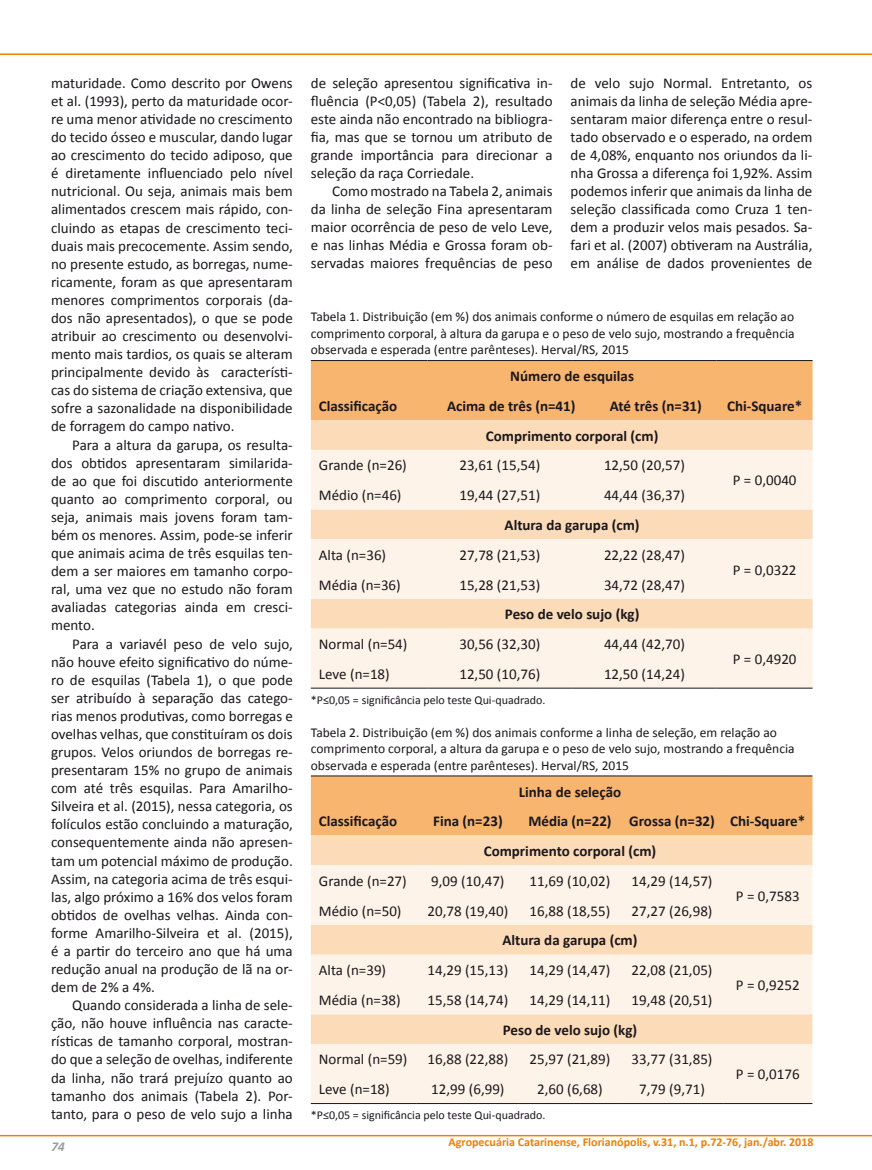
<style>
.page{position:relative;width:872px;height:1170px;background:#fff}
.page>*{position:absolute;margin:0;border:0;box-sizing:border-box;transform-origin:0 0}
.t1{font:15px/18.1px "Calibri";color:#1a171c;text-align:justify}
.t2{font:700 15px/29.7px "Calibri";color:#1a171c}
.t3{font:13.5px/16.5px "Calibri";color:#1a171c;text-align:justify}
.t4{font:italic 700 13.5px "Calibri";color:#9c9e9f}
.t5{font:12px "Calibri";color:#1a171c}
.t6{font:700 12px "Calibri";color:#ee7f00}
</style>
<div class="page">
<hr style="left:0;top:53px;width:872px;height:2px;background:#ee7f00">
<hr style="left:0;top:1134px;width:872px;height:2px;background:#ee7f00">
<div style="left:311px;top:420px;width:501px;height:30px;background:#fcdbb9"></div>
<svg style="left:311px;top:450px;width:501px;height:237px;background:#fdeddc"></svg>
<div style="left:311px;top:360px;width:501px;height:60px;background:#f7b570"></div>
<hr style="left:595px;top:360px;width:121px;height:1px;background:#1a171c">
<hr style="left:716px;top:360px;width:96px;height:1px;background:#1a171c">
<hr style="left:311px;top:687px;width:116px;height:1px;background:#1a171c">
<hr style="left:427px;top:687px;width:145px;height:1px;background:#1a171c">
<svg style="left:572px;top:687px;width:23px;height:1px"></svg>
<hr style="left:595px;top:687px;width:121px;height:1px;background:#1a171c">
<hr style="left:716px;top:687px;width:96px;height:1px;background:#1a171c">
<div style="left:311px;top:776px;width:501px;height:59px;background:#f7b570"></div>
<div style="left:311px;top:835px;width:501px;height:30px;background:#fcdbb9"></div>
<svg style="left:311px;top:865px;width:501px;height:238px;background:#fdeddc"></svg>
<hr style="left:311px;top:775px;width:106px;height:1px;background:#1a171c">
<hr style="left:417px;top:775px;width:102px;height:1px;background:#1a171c">
<hr style="left:519px;top:775px;width:102px;height:1px;background:#1a171c">
<hr style="left:621px;top:775px;width:102px;height:1px;background:#1a171c">
<hr style="left:723px;top:775px;width:89px;height:1px;background:#1a171c">
<hr style="left:311px;top:1103px;width:106px;height:1px;background:#1a171c">
<hr style="left:417px;top:1103px;width:102px;height:1px;background:#1a171c">
<hr style="left:519px;top:1103px;width:102px;height:1px;background:#1a171c">
<hr style="left:621px;top:1103px;width:102px;height:1px;background:#1a171c">
<hr style="left:723px;top:1103px;width:89px;height:1px;background:#1a171c">
<p class="t1" style="left:51px;top:73px;width:243px">maturidade. Como descrito por Owens et al. (1993), perto da maturidade ocor&shy;re uma menor atividade no crescimento do tecido ósseo e muscular, dando lugar ao crescimento do tecido adiposo, que é diretamente influenciado pelo nível nutricional. Ou seja, animais mais bem alimentados crescem mais rápido, con&shy;cluindo as etapas de crescimento teci&shy;duais mais precocemente. Assim sendo, no presente estudo, as borregas, nume&shy;ricamente, foram as que apresentaram menores comprimentos corporais (da&shy;dos não apresentados), o que se pode atribuir ao crescimento ou desenvolvi&shy;mento mais tardios, os quais se alteram principalmente devido às característi&shy;cas do sistema de criação extensiva, que sofre a sazonalidade na disponibilidade de forragem do campo nativo.</p>
<p class="t1" style="left:51px;top:435px;width:243px;text-indent:21px">Para a altura da garupa, os resulta&shy;dos obtidos apresentaram similarida&shy;de ao que foi discutido anteriormente quanto ao comprimento corporal, ou seja, animais mais jovens foram tam&shy;bém os menores. Assim, pode-se inferir que animais acima de três esquilas ten&shy;dem a ser maiores em tamanho corpo&shy;ral, uma vez que no estudo não foram avaliadas categorias ainda em cresci&shy;mento.</p>
<p class="t1" style="left:51px;top:634px;width:243px;text-indent:21px">Para a variavél peso de velo sujo, não houve efeito significativo do núme&shy;ro de esquilas (Tabela 1), o que pode ser atribuído à separação das catego&shy;rias menos produtivas, como borregas e ovelhas velhas, que constituíram os dois grupos. Velos oriundos de borregas re&shy;presentaram 15% no grupo de animais com até três esquilas. Para Amarilho-Silveira et al. (2015), nessa categoria, os folículos estão concluindo a maturação, consequentemente ainda não apresen&shy;tam um potencial máximo de produção.<br>Assim, na categoria acima de três esqui&shy;las, algo próximo a 16% dos velos foram obtidos de ovelhas velhas. Ainda con&shy;forme Amarilho-Silveira et al. (2015), é a partir do terceiro ano que há uma redução anual na produção de lã na or&shy;dem de 2% a 4%.</p>
<p class="t1" style="left:51px;top:995px;width:243px;text-indent:21px">Quando considerada a linha de sele&shy;ção, não houve influência nas caracte&shy;rísticas de tamanho corporal, mostran&shy;do que a seleção de ovelhas, indiferente da linha, não trará prejuízo quanto ao tamanho dos animais (Tabela 2). Por&shy;tanto, para o peso de velo sujo a linha</p>
<p class="t4" style="left:51px;top:1137px;width:16px">74</p>
<p class="t1" style="left:311px;top:73px;width:243px">de seleção apresentou significativa in&shy;fluência (P&lt;0,05) (Tabela 2), resultado este ainda não encontrado na bibliogra&shy;fia, mas que se tornou um atributo de grande importância para direcionar a seleção da raça Corriedale.</p>
<p class="t1" style="left:311px;top:181px;width:243px;text-indent:21px">Como mostrado na Tabela 2, animais da linha de seleção Fina apresentaram maior ocorrência de peso de velo Leve, e nas linhas Média e Grossa foram ob&shy;servadas maiores frequências de peso</p>
<p class="t1" style="left:570px;top:73px;width:243px">de velo sujo Normal. Entretanto, os animais da linha de seleção Média apre&shy;sentaram maior diferença entre o resul&shy;tado observado e o esperado, na ordem de 4,08%, enquanto nos oriundos da li&shy;nha Grossa a diferença foi 1,92%. Assim podemos inferir que animais da linha de seleção classificada como Cruza 1 ten&shy;dem a produzir velos mais pesados. Sa&shy;fari et al. (2007) obtiveram na Austrália, em análise de dados provenientes de</p>
<p class="t3" style="left:311px;top:308px;width:485px">Tabela 1. Distribuição (em %) dos animais conforme o número de esquilas em relação ao comprimento corporal, à altura da garupa e o peso de velo sujo, mostrando a frequência observada e esperada (entre parênteses). Herval/RS, 2015</p>
<p class="t2" style="left:510px;top:361px;width:125px">Número de esquilas</p>
<p class="t2" style="left:319px;top:390px;width:80px">Classificação</p>
<p class="t2" style="left:447px;top:390px;width:130px">Acima de três (n=41)</p>
<p class="t2" style="left:610px;top:390px;width:93px">Até três (n=31)</p>
<p class="t2" style="left:727px;top:390px;width:77px">Chi-Square*</p>
<p class="t2" style="left:486px;top:420px;width:174px">Comprimento corporal (cm)</p>
<p class="t1" style="left:319px;top:456px;width:89px">Grande (n=26)</p>
<p class="t1" style="left:459px;top:456px;width:82px">23,61 (15,54)</p>
<p class="t1" style="left:604px;top:456px;width:82px">12,50 (20,57)</p>
<p class="t1" style="left:732px;top:471px;width:65px">P = 0,0040</p>
<p class="t1" style="left:319px;top:485px;width:84px">Médio (n=46)</p>
<p class="t1" style="left:459px;top:485px;width:82px">19,44 (27,51)</p>
<p class="t1" style="left:604px;top:485px;width:82px">44,44 (36,37)</p>
<p class="t2" style="left:504px;top:509px;width:136px">Altura da garupa (cm)</p>
<p class="t1" style="left:319px;top:545px;width:69px">Alta (n=36)</p>
<p class="t1" style="left:459px;top:545px;width:82px">27,78 (21,53)</p>
<p class="t1" style="left:604px;top:545px;width:82px">22,22 (28,47)</p>
<p class="t1" style="left:732px;top:560px;width:65px">P = 0,0322</p>
<p class="t1" style="left:319px;top:575px;width:83px">Média (n=36)</p>
<p class="t1" style="left:459px;top:575px;width:82px">15,28 (21,53)</p>
<p class="t1" style="left:604px;top:575px;width:82px">34,72 (28,47)</p>
<p class="t2" style="left:505px;top:599px;width:136px">Peso de velo sujo (kg)</p>
<p class="t1" style="left:319px;top:634px;width:90px">Normal (n=54)</p>
<p class="t1" style="left:459px;top:634px;width:82px">30,56 (32,30)</p>
<p class="t1" style="left:604px;top:634px;width:82px">44,44 (42,70)</p>
<p class="t1" style="left:732px;top:649px;width:65px">P = 0,4920</p>
<p class="t1" style="left:319px;top:664px;width:72px">Leve (n=18)</p>
<p class="t1" style="left:459px;top:664px;width:82px">12,50 (10,76)</p>
<p class="t1" style="left:604px;top:664px;width:82px">12,50 (14,24)</p>
<p class="t5" style="left:311px;top:691px;width:236px">*P≤0,05 = significância pelo teste Qui-quadrado.</p>
<p class="t3" style="left:311px;top:723px;width:485px;text-align:left">Tabela 2. Distribuição (em %) dos animais conforme a linha de seleção, em relação ao comprimento corporal, a altura da garupa e o peso de velo sujo, mostrando a frequência observada e esperada (entre parênteses). Herval/RS, 2015</p>
<p class="t2" style="left:519px;top:776px;width:104px">Linha de seleção</p>
<p class="t2" style="left:319px;top:805px;width:80px">Classificação</p>
<p class="t2" style="left:433px;top:805px;width:71px">Fina (n=23)</p>
<p class="t2" style="left:484px;top:805px;width:323px;text-indent:45px">Média (n=22) Grossa (n=32) Chi-Square*<br>Comprimento corporal (cm)</p>
<p class="t1" style="left:319px;top:871px;width:89px">Grande (n=27)</p>
<p class="t1" style="left:431px;top:871px;width:75px">9,09 (10,47)</p>
<p class="t1" style="left:529px;top:871px;width:82px">11,69 (10,02)</p>
<p class="t1" style="left:631px;top:871px;width:82px">14,29 (14,57)</p>
<p class="t1" style="left:319px;top:901px;width:84px">Médio (n=50)</p>
<p class="t1" style="left:427px;top:901px;width:82px">20,78 (19,40)</p>
<p class="t1" style="left:529px;top:901px;width:82px">16,88 (18,55)</p>
<p class="t1" style="left:631px;top:901px;width:82px">27,27 (26,98)</p>
<p class="t2" style="left:502px;top:924px;width:136px">Altura da garupa (cm)</p>
<p class="t1" style="left:319px;top:960px;width:69px">Alta (n=39)</p>
<p class="t1" style="left:427px;top:960px;width:82px">14,29 (15,13)</p>
<p class="t1" style="left:529px;top:960px;width:82px">14,29 (14,47)</p>
<p class="t1" style="left:631px;top:960px;width:82px">22,08 (21,05)</p>
<p class="t1" style="left:319px;top:990px;width:83px">Média (n=38)</p>
<p class="t1" style="left:427px;top:990px;width:82px">15,58 (14,74)</p>
<p class="t1" style="left:529px;top:990px;width:82px">14,29 (14,11)</p>
<p class="t1" style="left:631px;top:990px;width:82px">19,48 (20,51)</p>
<p class="t2" style="left:503px;top:1014px;width:136px">Peso de velo sujo (kg)</p>
<p class="t1" style="left:319px;top:1049px;width:90px">Normal (n=59)</p>
<p class="t1" style="left:427px;top:1049px;width:82px">16,88 (22,88)</p>
<p class="t1" style="left:529px;top:1049px;width:82px">25,97 (21,89)</p>
<p class="t1" style="left:631px;top:1049px;width:82px">33,77 (31,85)</p>
<p class="t1" style="left:319px;top:1079px;width:72px">Leve (n=18)</p>
<p class="t1" style="left:431px;top:1079px;width:75px">12,99 (6,99)</p>
<p class="t1" style="left:537px;top:1079px;width:67px">2,60 (6,68)</p>
<p class="t1" style="left:639px;top:1079px;width:67px">7,79 (9,71)</p>
<p class="t5" style="left:311px;top:1106px;width:236px">*P≤0,05 = significância pelo teste Qui-quadrado.</p>
<p class="t1" style="left:736px;top:886px;width:65px">P = 0,7583</p>
<p class="t1" style="left:736px;top:975px;width:65px">P = 0,9252</p>
<p class="t1" style="left:736px;top:1064px;width:65px">P = 0,0176</p>
<p class="t6" style="left:448px;top:1133px;width:366px">Agropecuária Catarinense, Florianópolis, v.31, n.1, p.72-76, jan./abr. 2018</p>
</div>
